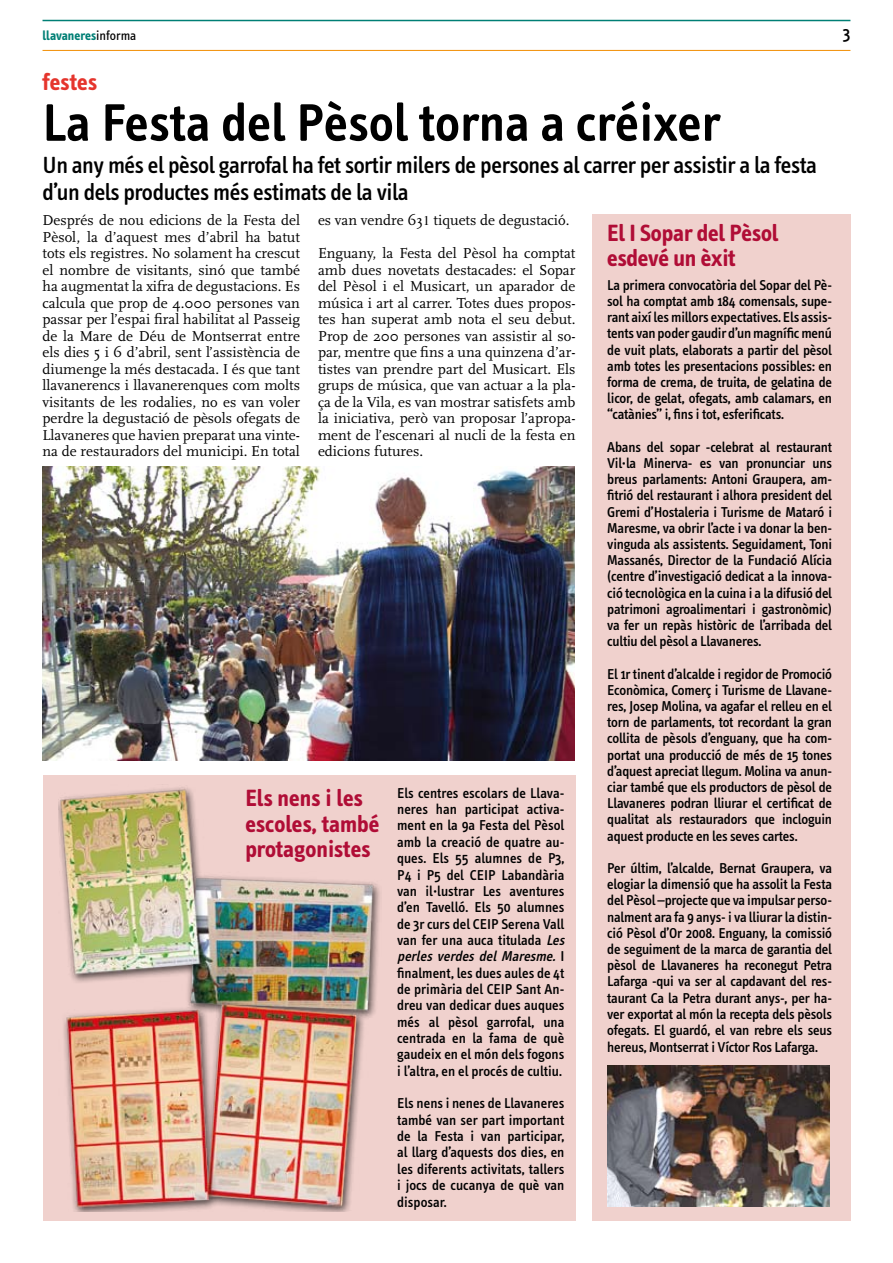
<style>
.page{position:relative;width:893px;height:1263px;background:#fff}
.page>*{position:absolute;margin:0;border:0;box-sizing:border-box;transform-origin:0 0}
.t1{font:600 54px "Info Text";color:#000}
.t2{font:500 24px/27px "Info Text";letter-spacing:-.02em;color:#000}
.t3{font:700 24px/25.5px "Info Text";color:#b00d36}
.t4{font:700 24px "Info Text";color:#e5352d}
.t5{font:500 18px "Info Text";color:#000}
.t6{font:15px/16.5px "Scala";color:#000;text-align:justify}
.t7{font:500 14.7px/16.4px "Info Text";color:#000;text-align:justify}
.t8{font:700 13.5px "Info Text";color:#007f75}
.s1{font-weight:400;color:#000}
.s2{font-family:"Times";font-size:13.5px}
.s3{font-style:italic}
</style>
<div class="page">
<div style="left:43px;top:775px;width:532px;height:445px;background:#f0d1cd"></div>
<img style="left:58px;top:787px;width:322px;height:424px">
<div style="left:592px;top:213px;width:258px;height:1007px;background:#f0d1cd"></div>
<hr style="left:43px;top:20px;width:807px;height:1px;background:#007f75">
<hr style="left:43px;top:50px;width:807px;height:1px;background:#f18e03">
<img style="left:43px;top:466px;width:532px;height:295px">
<img style="left:607px;top:1066px;width:222px;height:140px">
<p class="t8" style="left:43px;top:28px;width:95px">llavaneres<span class="s1">informa</span></p>
<p class="t5" style="left:843px;top:23px;width:9px">3</p>
<h2 class="t4" style="left:43px;top:68px;width:56px">festes</h2>
<h1 class="t1" style="left:43px;top:92px;width:679px">La Festa del Pèsol torna a créixer</h1>
<h2 class="t2" style="left:43px;top:152px;width:776px">Un any més el pèsol garrofal ha fet sortir milers de persones al carrer per assistir a la festa d’un dels productes més estimats de la vila</h2>
<p class="t6" style="left:43px;top:212px;width:259px">Després de nou edicions de la Festa del Pèsol, la d’aquest mes d’abril ha batut tots els registres. No solament ha crescut el nombre de visitants, sinó que també ha augmentat la xifra de degustacions. Es calcula que prop de 4.000 persones van passar per l’espai firal habilitat al Passeig de la Mare de Déu de Montserrat entre els dies 5 i 6 d’abril, sent l’assistència de diumenge la més destacada. I és que tant llavanerencs i llavanerenques com molts visitants de les rodalies, no es van voler perdre la degustació de pèsols ofegats de Llavaneres que havien preparat una vinte&shy;na de restauradors del municipi. En total</p>
<p class="t6" style="left:318px;top:212px;width:253px">es van vendre 63<span class="s2">1</span> tiquets de degustació.</p>
<p class="t6" style="left:318px;top:245px;width:259px">Enguany, la Festa del Pèsol ha comptat amb dues novetats destacades: el Sopar del Pèsol i el Musicart, un aparador de música i art al carrer. Totes dues propos&shy;tes han superat amb nota el seu debut.<br>Prop de 200 persones van assistir al so&shy;par, mentre que fins a una quinzena d’ar&shy;tistes van prendre part del Musicart. Els grups de música, que van actuar a la pla&shy;ça de la Vila, es van mostrar satisfets amb la iniciativa, però van proposar l’apropa&shy;ment de l’escenari al nucli de la festa en edicions futures.</p>
<h2 class="t3" style="left:245px;top:786px;width:136px">Els nens i les escoles, també protagonistes</h2>
<p class="t7" style="left:397px;top:785px;width:172px;text-align:left">Els centres escolars de Llava&shy;neres han participat activa&shy;ment en la 9a Festa del Pèsol amb la creació de quatre au&shy;ques. Els 55 alumnes de P3,<br>P4 i P5 del CEIP Labandària van il·lustrar Les aventures d’en Tavelló. Els 50 alumnes de 3r curs del CEIP Serena Vall van fer una auca titulada <span class="s3">Les perles verdes del Maresme.</span> I finalment, les dues aules de 4t de primària del CEIP Sant An&shy;dreu van dedicar dues auques més al pèsol garrofal, una centrada en la fama de què gaudeix en el món dels fogons i l’altra, en el procés de cultiu.</p>
<p class="t7" style="left:397px;top:1095px;width:169px">Els nens i nenes de Llavaneres també van ser part important de la Festa i van participar, al llarg d’aquests dos dies, en les diferents activitats, tallers i jocs de cucanya de què van disposar.</p>
<h2 class="t3" style="left:607px;top:220px;width:173px">El I Sopar del Pèsol esdevé un èxit</h2>
<p class="t7" style="left:607px;top:277px;width:226px">La primera convocatòria del Sopar del Pè&shy;sol ha comptat amb 184 comensals, supe&shy;rant així les millors expectatives. Els assis&shy;tents van poder gaudir d’un magnífic menú de vuit plats, elaborats a partir del pèsol amb totes les presentacions possibles: en forma de crema, de truita, de gelatina de licor, de gelat, ofegats, amb calamars, en “catànies” i, fins i tot, esferificats.</p>
<p class="t7" style="left:607px;top:439px;width:226px">Abans del sopar -celebrat al restaurant Vil·la Minerva- es van pronunciar uns breus parlaments: Antoni Graupera, am&shy;fitrió del restaurant i alhora president del Gremi d’Hostaleria i Turisme de Mataró i Maresme, va obrir l’acte i va donar la ben&shy;vinguda als assistents. Seguidament, Toni Massanés, Director de la Fundació Alícia (centre d’investigació dedicat a la innova&shy;ció tecnològica en la cuina i a la difusió del patrimoni agroalimentari i gastronòmic) va fer un repàs històric de l’arribada del cultiu del pèsol a Llavaneres.</p>
<p class="t7" style="left:607px;top:666px;width:226px">El 1r tinent d’alcalde i regidor de Promoció Econòmica, Comerç i Turisme de Llavane&shy;res, Josep Molina, va agafar el relleu en el torn de parlaments, tot recordant la gran collita de pèsols d’enguany, que ha com&shy;portat una producció de més de 15 tones d’aquest apreciat llegum. Molina va anun&shy;ciar també que els productors de pèsol de Llavaneres podran lliurar el certificat de qualitat als restauradors que incloguin aquest producte en les seves cartes.</p>
<p class="t7" style="left:607px;top:860px;width:226px">Per últim, l’alcalde, Bernat Graupera, va elogiar la dimensió que ha assolit la Festa del Pèsol –projecte que va impulsar perso&shy;nalment ara fa 9 anys- i va lliurar la distin&shy;ció Pèsol d’Or 2008. Enguany, la comissió de seguiment de la marca de garantia del pèsol de Llavaneres ha reconegut Petra Lafarga -qui va ser al capdavant del res&shy;taurant Ca la Petra durant anys-, per ha&shy;ver exportat al món la recepta dels pèsols ofegats. El guardó, el van rebre els seus hereus, Montserrat i Víctor Ros Lafarga.</p>
</div>
